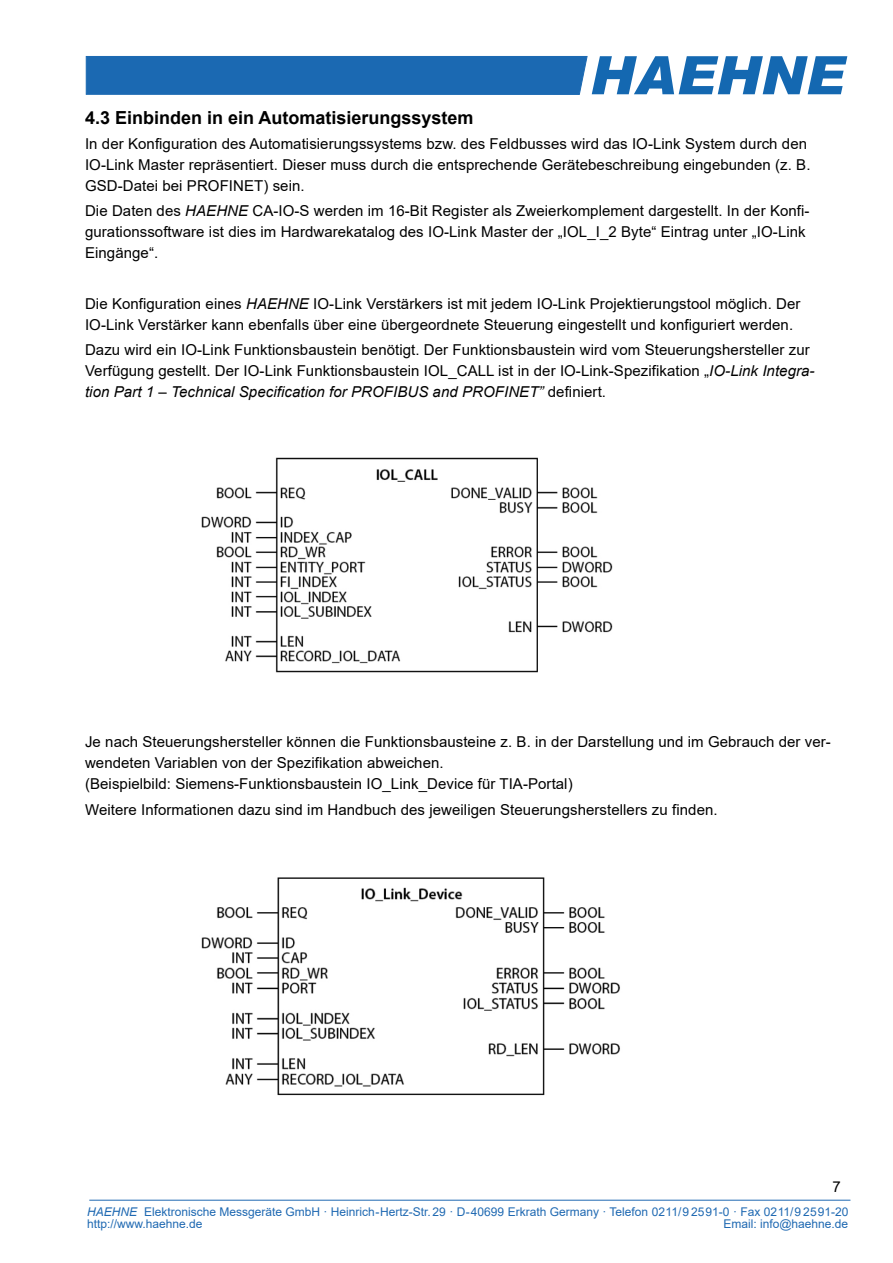
<style>
.page{position:relative;width:893px;height:1263px;background:#fff}
.page>*{position:absolute;margin:0;border:0;box-sizing:border-box;transform-origin:0 0}
.t1{font:700 18px "Arial";color:#000}
.t2{font:15px/21px "Arial";letter-spacing:.005em;color:#000}
.t3{font:12px/11.7px "Arial";color:#1f69b2}
.s1{font-style:italic}
</style>
<div class="page">
<hr style="left:89px;top:1200px;width:761px;height:1px;background:#1f69b2">
<svg style="left:85px;top:56px;width:762px;height:38px;background:#3a7ebc"></svg>
<img style="left:201px;top:457px;width:412px;height:216px">
<img style="left:201px;top:877px;width:419px;height:219px">
<p class="t1" style="left:85px;top:105px;width:390px">4.3 Einbinden in ein Automatisierungssystem</p>
<p class="t2" style="left:85px;top:133px;width:727px">In der Konfiguration des Automatisierungssystems bzw. des Feldbusses wird das IO-Link System durch den<br>IO-Link Master repräsentiert. Dieser muss durch die entsprechende Gerätebeschreibung eingebunden (z. B.<br>GSD-Datei bei PROFINET) sein.</p>
<p class="t2" style="left:85px;top:200px;width:726px">Die Daten des <span class="s1">HAEHNE</span> CA-IO-S werden im 16-Bit Register als Zweierkomplement dargestellt. In der Konfi&shy;gurationssoftware ist dies im Hardwarekatalog des IO-Link Master der „IOL_I_2 Byte“ Eintrag unter „IO-Link<br>Eingänge“.</p>
<p class="t2" style="left:85px;top:293px;width:717px">Die Konfiguration eines <span class="s1">HAEHNE</span> IO-Link Verstärkers ist mit jedem IO-Link Projektierungstool möglich. Der<br>IO-Link Verstärker kann ebenfalls über eine übergeordnete Steuerung eingestellt und konfiguriert werden.</p>
<p class="t2" style="left:85px;top:339px;width:731px">Dazu wird ein IO-Link Funktionsbaustein benötigt. Der Funktionsbaustein wird vom Steuerungshersteller zur<br>Verfügung gestellt. Der IO-Link Funktionsbaustein IOL_CALL ist in der IO-Link-Spezifikation „<span class="s1">IO-Link Integra&shy;tion Part 1 – Technical Specification for PROFIBUS and PROFINET”</span> definiert.</p>
<p class="t2" style="left:85px;top:731px;width:747px">Je nach Steuerungshersteller können die Funktionsbausteine z. B. in der Darstellung und im Gebrauch der ver&shy;wendeten Variablen von der Spezifikation abweichen.<br>(Beispielbild: Siemens-Funktionsbaustein IO_Link_Device für TIA-Portal)</p>
<p class="t2" style="left:85px;top:799px;width:634px">Weitere Informationen dazu sind im Handbuch des jeweiligen Steuerungsherstellers zu finden.</p>
<p class="t2" style="left:832px;top:1176px;width:10px">7</p>
<p class="t3" style="left:87px;top:1206px;width:763px"><span class="s1">HAEHNE</span> Elektronische Messgeräte GmbH · Heinrich-Hertz-Str. 29 · D-40699 Erkrath Germany · Telefon 0211/9 25 91-0 · Fax 0211/9 25 91-20 http://www.haehne.de</p>
<p class="t3" style="left:723px;top:1217px;width:126px">Email: info@haehne.de</p>
</div>
